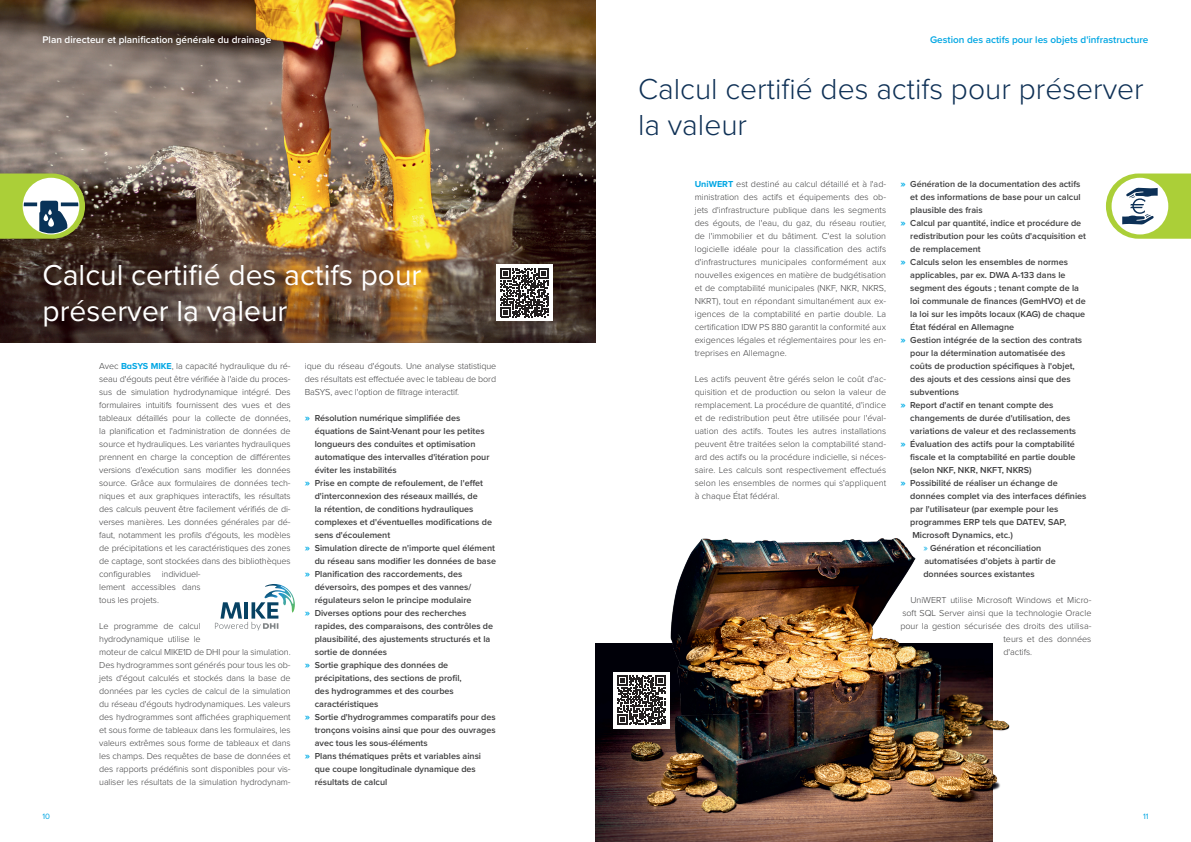
<style>
.page{position:relative;width:1191px;height:842px;background:#fff}
.page>*{position:absolute;margin:0;border:0;box-sizing:border-box;transform-origin:0 0}
.t1{font:300 30px/36px "Proxima Nova";color:#0f3156}
.t2{font:30px/36px "Proxima Nova";color:#fff}
.t3{font:600 10px "Proxima Nova";color:#fff}
.t4{font:600 10px "Proxima Nova";color:#00a6e3}
.Text{font:300 9px/13px "Proxima Nova";letter-spacing:-.01em;color:#3e3e3f;text-align:justify}
.Aufzählung{font:600 9px/13px "Proxima Nova";color:#3e3e3f}
.t5{font:8px "Proxima Nova";color:#00a6e3}
.s1{font-weight:700;color:#00a6e3}
.s2{font-weight:700;font-size:10px;color:#00ade6}
.s3{font-weight:400;font-size:10px;color:#00ade6}
</style>
<div class="page">
<img style="left:595px;top:644px;width:72px;height:198px">
<img style="left:0;top:0;width:595px;height:343px">
<svg style="left:215px;top:584px;width:80px;height:47px"></svg>
<img style="left:667px;top:538px;width:343px;height:304px">
<div style="left:613px;top:672px;width:57px;height:57px;background:#fff"></div>
<svg style="left:617px;top:676px;width:49px;height:49px"></svg>
<div style="left:496px;top:264px;width:57px;height:57px;background:#fff"></div>
<svg style="left:500px;top:268px;width:49px;height:49px"></svg>
<svg style="left:0;top:173px;width:85px;height:66px"></svg>
<svg style="left:1106px;top:173px;width:85px;height:66px"></svg>
<p class="t3" style="left:43px;top:32px;width:230px">Plan directeur et planification générale du drainage</p>
<p class="t4" style="left:930px;top:32px;width:220px">Gestion des actifs pour les objets d'infrastructure</p>
<p class="t2" style="left:43px;top:256px;width:380px">Calcul certifié des actifs pour préserver la valeur</p>
<p class="Text" style="left:99px;top:359px;width:193px;text-align:left">Avec <span class="s1">BaSYS MIKE</span>, la capacité hydraulique du ré&shy;seau d'égouts peut être vérifiée à l'aide du proces&shy;sus de simulation hydrodynamique intégré. Des formulaires intuitifs fournissent des vues et des tableaux détaillés pour la collecte de données, la planification et l'administration de données de source et hydrauliques. Les variantes hydrauliques prennent en charge la conception de différentes versions d'exécution sans modifier les données source. Grâce aux formulaires de données tech&shy;niques et aux graphiques interactifs, les résultats des calculs peuvent être facilement vérifiés de di&shy;verses manières. Les données générales par dé&shy;faut, notamment les profils d'égouts, les modèles de précipitations et les caractéristiques des zones de captage, sont stockées dans des bibliothèques configurables individuel-<br>lement accessibles dans<br>tous les projets.</p>
<p class="Text" style="left:99px;top:619px;width:193px;text-align:left">Le programme de calcul<br>hydrodynamique utilise le<br>moteur de calcul MIKE1D de DHI pour la simulation.<br>Des hydrogrammes sont générés pour tous les ob&shy;jets d'égout calculés et stockés dans la base de données par les cycles de calcul de la simulation du réseau d'égouts hydrodynamiques. Les valeurs des hydrogrammes sont affichées graphiquement et sous forme de tableaux dans les formulaires, les valeurs extrêmes sous forme de tableaux et dans les champs. Des requêtes de base de données et des rapports prédéfinis sont disponibles pour vis&shy;ualiser les résultats de la simulation hydrodynam-</p>
<p class="Text" style="left:305px;top:359px;width:193px">ique du réseau d'égouts. Une analyse statistique des résultats est effectuée avec le tableau de bord BaSYS, avec l'option de filtrage interactif.</p>
<p class="Aufzählung" style="left:315px;top:411px;width:176px;text-indent:-10px"><span class="s2">»</span> Résolution numérique simplifiée des équations de Saint-Venant pour les petites longueurs des conduites et optimisation automatique des intervalles d'itération pour éviter les instabilités</p>
<p class="Aufzählung" style="left:315px;top:476px;width:179px;text-indent:-10px"><span class="s2">»</span> Prise en compte de refoulement, de l'effet d'interconnexion des réseaux maillés, de<br>la rétention, de conditions hydrauliques complexes et d'éventuelles modifications de sens d'écoulement</p>
<p class="Aufzählung" style="left:305px;top:541px;width:193px;text-align:right"><span class="s2">»</span> Simulation directe de n'importe quel élément du réseau sans modifier les données de base</p>
<p class="Aufzählung" style="left:315px;top:567px;width:158px;text-indent:-10px"><span class="s2">»</span> Planification des raccordements, des déversoirs, des pompes et des vannes/ régulateurs selon le principe modulaire</p>
<p class="Aufzählung" style="left:315px;top:606px;width:180px;text-indent:-10px"><span class="s2">»</span> Diverses options pour des recherches rapides, des comparaisons, des contrôles de plausibilité, des ajustements structurés et la sortie de données</p>
<p class="Aufzählung" style="left:315px;top:658px;width:148px;text-indent:-10px"><span class="s2">»</span> Sortie graphique des données de précipitations, des sections de profil, des hydrogrammes et des courbes caractéristiques</p>
<p class="Aufzählung" style="left:315px;top:710px;width:182px;text-align:justify;text-indent:-10px"><span class="s2">»</span> Sortie d'hydrogrammes comparatifs pour des tronçons voisins ainsi que pour des ouvrages avec tous les sous-éléments</p>
<p class="Aufzählung" style="left:315px;top:749px;width:168px;text-indent:-10px"><span class="s2">»</span> Plans thématiques prêts et variables ainsi que coupe longitudinale dynamique des résultats de calcul</p>
<p class="t1" style="left:638px;top:69px;width:507px">Calcul certifié des actifs pour préserver la valeur</p>
<p class="Text" style="left:694px;top:177px;width:193px"><span class="s1">UniWERT</span> est destiné au calcul détaillé et à l'ad&shy;ministration des actifs et équipements des ob&shy;jets d'infrastructure publique dans les segments des égouts, de l'eau, du gaz, du réseau routier, de l'immobilier et du bâtiment. C'est la solution logicielle idéale pour la classification des actifs d'infrastructures municipales conformément aux nouvelles exigences en matière de budgétisation et de comptabilité municipales (NKF, NKR, NKRS, NKRT), tout en répondant simultanément aux ex&shy;igences de la comptabilité en partie double. La certification IDW PS 880 garantit la conformité aux exigences légales et réglementaires pour les en&shy;treprises en Allemagne.</p>
<p class="Text" style="left:694px;top:372px;width:193px">Les actifs peuvent être gérés selon le coût d'ac&shy;quisition et de production ou selon la valeur de remplacement. La procédure de quantité, d'indice et de redistribution peut être utilisée pour l'éval&shy;uation des actifs. Toutes les autres installations peuvent être traitées selon la comptabilité stand&shy;ard des actifs ou la procédure indicielle, si néces&shy;saire. Les calculs sont respectivement effectués selon les ensembles de normes qui s'appliquent à chaque État fédéral.</p>
<p class="Aufzählung" style="left:910px;top:177px;width:172px;text-align:justify;text-indent:-10px"><span class="s2">»</span> Génération de la documentation des actifs et des informations de base pour un calcul plausible des frais</p>
<p class="Aufzählung" style="left:910px;top:216px;width:177px;text-indent:-10px"><span class="s2">»</span> Calcul par quantité, indice et procédure de redistribution pour les coûts d'acquisition et de remplacement</p>
<p class="Aufzählung" style="left:910px;top:255px;width:177px;text-indent:-10px"><span class="s2">»</span> Calculs selon les ensembles de normes applicables, par ex. DWA A-133 dans le segment des égouts ; tenant compte de la loi communale de finances (GemHVO) et de la loi sur les impôts locaux (KAG) de chaque État fédéral en Allemagne</p>
<p class="Aufzählung" style="left:910px;top:333px;width:173px;text-indent:-10px"><span class="s2">»</span> Gestion intégrée de la section des contrats pour la détermination automatisée des coûts de production spécifiques à l'objet, des ajouts et des cessions ainsi que des subventions</p>
<p class="Aufzählung" style="left:910px;top:398px;width:167px;text-indent:-10px"><span class="s2">»</span> Report d'actif en tenant compte des changements de durée d'utilisation, des variations de valeur et des reclassements</p>
<p class="Aufzählung" style="left:910px;top:437px;width:167px;text-align:justify;text-indent:-10px"><span class="s2">»</span> Évaluation des actifs pour la comptabilité fiscale et la comptabilité en partie double (selon NKF, NKR, NKFT, NKRS)</p>
<p class="Aufzählung" style="left:910px;top:476px;width:178px;text-indent:-10px"><span class="s2">»</span> Possibilité de réaliser un échange de données complet via des interfaces définies par l'utilisateur (par exemple pour les programmes ERP tels que DATEV, SAP, Microsoft Dynamics, etc.)</p>
<p class="Aufzählung" style="left:923px;top:541px;width:134px"><span class="s3">»</span> Génération et réconciliation automatisées d'objets à partir de données sources existantes</p>
<p class="Text" style="left:910px;top:593px;width:182px">UniWERT utilise Microsoft Windows et Micro-</p>
<p class="Text" style="left:902px;top:606px;width:191px">soft SQL Server ainsi que la technologie Oracle</p>
<p class="Text" style="left:900px;top:619px;width:192px">pour la gestion sécurisée des droits des utilisa-</p>
<p class="Text" style="left:1003px;top:632px;width:89px">teurs et des données</p>
<p class="Text" style="left:1003px;top:645px;width:30px">d'actifs.</p>
<p class="t5" style="left:43px;top:811px;width:9px">10</p>
<p class="t5" style="left:1143px;top:811px;width:7px">11</p>
</div>
